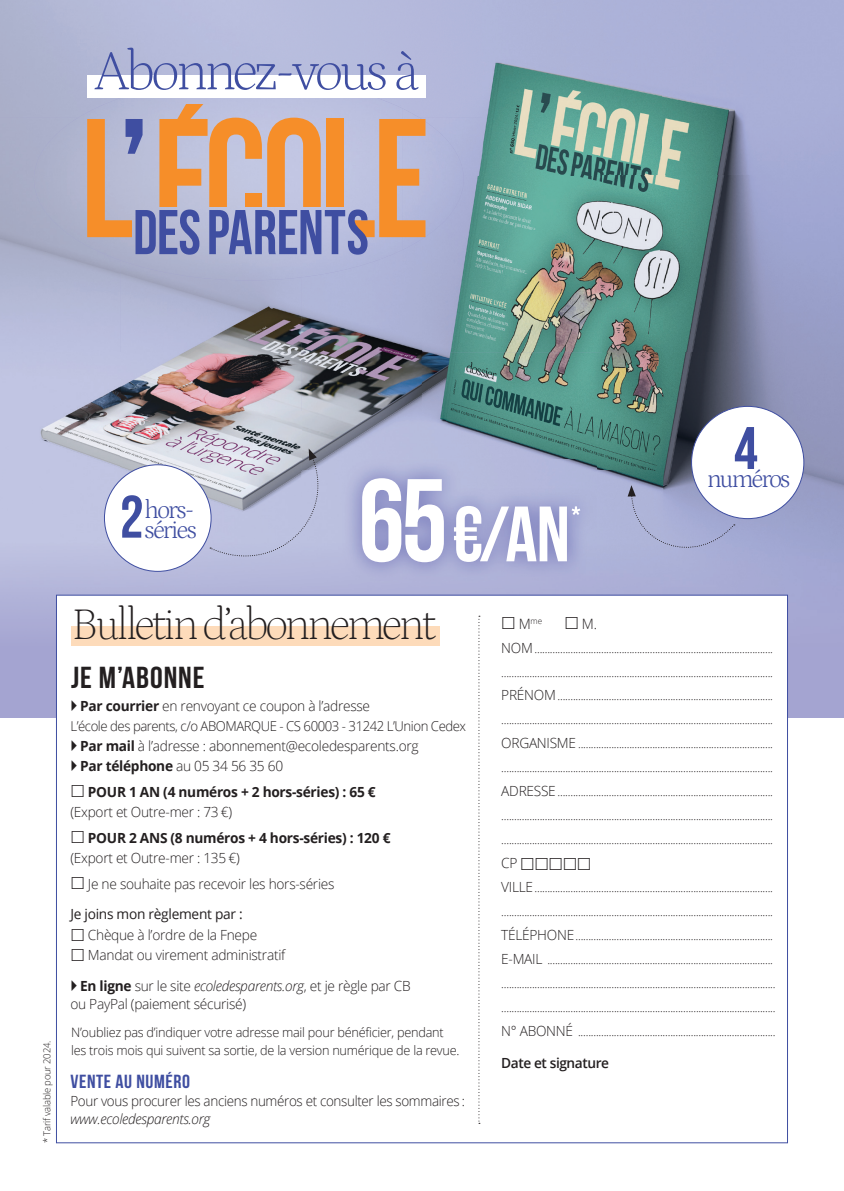
<style>
.page{position:relative;width:844px;height:1191px;background:#fff}
.page>*{position:absolute;margin:0;border:0;box-sizing:border-box;transform-origin:0 0}
.t1{font:700 78.23px "Bebas Neue";color:#fff}
.t2{font:700 59.85px "Bebas Neue";color:#3f4ea1}
.t3{font:300 56.7px "Petrona";letter-spacing:-.07em;color:#3f4ea1}
.t4{font:200 45.85px "Petrona";letter-spacing:-.07em;color:#231f20}
.t5{font:700 30.28px "Bebas Neue";letter-spacing:.03em;color:#231f20;scale:1.05 1}
.t6{font:25.9px/19.9px "Petrona";letter-spacing:-.07em;color:#3f4ea1}
.t7{font:700 18.9px "Bebas Neue";letter-spacing:.03em;color:#3f4ea1;scale:1.05 1}
.t8{font:300 14.17px "Open Sans";color:#231f20}
.t9{font:300 14px/19.9px "Open Sans";letter-spacing:-.02em;color:#231f20}
.t10{font:700 14px "Open Sans";letter-spacing:-.02em;color:#231f20}
.t11{font:300 14px "Open Sans";letter-spacing:-.02em;color:#231f20;scale:.96 1}
.t12{font:14px "Open Sans";letter-spacing:-.02em;color:#231f20}
.t13{font:italic 300 14px "Open Sans";letter-spacing:-.02em;color:#231f20}
.t14{font:600 14px "Open Sans";letter-spacing:-.03em;color:#231f20}
.t15{font:300 13.65px "Open Sans";letter-spacing:-.035em;color:#231f20}
.t16{font:300 12.95px/18px "Open Sans";letter-spacing:-.02em;color:#231f20}
.t17{font:300 11.9px/24px "Open Sans";color:#231f20;text-align:justify}
.t18{font:300 9.62px "Open Sans";letter-spacing:-.02em;color:#231f20}
.t19{font:300 8.22px "Open Sans";color:#231f20}
.s1{font-size:117.42px}
.s2{font-weight:700}
.s3{font-style:italic}
.s4{font-size:14.17px}
.s5{font-size:14px}
</style>
<div class="page">
<img style="left:482px;top:0;width:361px;height:176px">
<img style="left:0;top:117px;width:120px;height:470px">
<img style="left:463px;top:117px;width:19px;height:59px">
<img style="left:422px;top:176px;width:361px;height:176px">
<img style="left:783px;top:176px;width:60px;height:470px">
<img style="left:120px;top:280px;width:181px;height:307px">
<img style="left:301px;top:255px;width:121px;height:215px">
<img style="left:421px;top:352px;width:241px;height:118px">
<img style="left:662px;top:352px;width:121px;height:243px">
<img style="left:542px;top:470px;width:121px;height:125px">
<img style="left:34px;top:78px;width:368px;height:152px">
<div style="left:425px;top:108px;width:38px;height:142px;background:#afb5d9"></div>
<img style="left:63px;top:230px;width:339px;height:50px">
<div style="left:56px;top:595px;width:731px;height:548px;background:#fff;border:1px solid #3f4ea1"></div>
<img style="left:343px;top:460px;width:253px;height:120px">
<svg style="left:571px;top:506px;width:9px;height:9px"></svg>
<svg style="left:627px;top:485px;width:107px;height:81px;background:#a5abd1"></svg>
<svg style="left:210px;top:448px;width:127px;height:128px;background:#b8bcd5"></svg>
<svg style="left:87px;top:104px;width:338px;height:151px;background:#bea19b"></svg>
<div style="left:691px;top:406px;width:112px;height:112px;background:#fff;border-radius:50%"></div>
<div style="left:104px;top:465px;width:107px;height:106px;background:#fff;border-radius:50%"></div>
<div style="left:87px;top:75px;width:338px;height:23px;background:#fff"></div>
<svg style="left:478px;top:616px;width:2px;height:507px"></svg>
<div style="left:71px;top:626px;width:368px;height:20px;background:#fddbba"></div>
<h3 class="t3" style="left:94px;top:30px;width:327px">Abonnez-vous à</h3>
<h2 class="t2" style="left:120px;top:484px;width:25px">2</h2>
<h3 class="t6" style="left:145px;top:497px;width:54px">hors&shy;séries</h3>
<h1 class="t1" style="left:358px;top:491px;width:213px"><span class="s1">65</span>€/AN</h1>
<h2 class="t2" style="left:733px;top:415px;width:25px">4</h2>
<h3 class="t6" style="left:707px;top:467px;width:85px">numéros</h3>
<p class="t18" style="left:40px;top:1143px;width:104px;rotate:-90deg">* Tarif valable pour 2024.</p>
<h3 class="t4" style="left:71px;top:591px;width:366px">Bulletin d’abonnement</h3>
<h3 class="t5" style="left:71px;top:661px;width:129px">JE M’ABONNE</h3>
<p class="t9" style="left:80px;top:695px;width:291px"><span class="s2">Par courrier</span> en renvoyant ce coupon à l’adresse</p>
<p class="t15" style="left:70px;top:716px;width:397px">L’école des parents, c/o ABOMARQUE - CS 60003 - 31242 L’Union Cedex</p>
<p class="t9" style="left:80px;top:735px;width:340px"><span class="s2">Par mail</span> à l’adresse : abonnement@ecoledesparents.org<br><span class="s2">Par téléphone</span> au 05 34 56 35 60</p>
<p class="t10" style="left:88px;top:781px;width:289px">POUR 1 AN (4 numéros + 2 hors-séries) : 65 €</p>
<p class="t9" style="left:70px;top:801px;width:163px">(Export et Outre-mer : 73 €)</p>
<p class="t10" style="left:88px;top:827px;width:304px">POUR 2 ANS (8 numéros + 4 hors-séries) : 120 €</p>
<p class="t9" style="left:88px;top:844px;width:248px;line-height:25.9px;text-indent:-18px">(Export et Outre-mer : 135 €)<br>Je ne souhaite pas recevoir les hors-séries</p>
<p class="t12" style="left:70px;top:904px;width:174px">Je joins mon règlement par :</p>
<p class="t9" style="left:88px;top:924px;width:199px">Chèque à l’ordre de la Fnepe<br>Mandat ou virement administratif</p>
<p class="t9" style="left:70px;top:976px;width:342px;line-height:18px;text-indent:10px"><span class="s2">En ligne</span> sur le site <span class="s3">ecoledesparents.org</span>, et je règle par CB ou PayPal (paiement sécurisé)</p>
<p class="t16" style="left:71px;top:1023px;width:390px">N’oubliez pas d’indiquer votre adresse mail pour bénéficier, pendant les trois mois qui suivent sa sortie, de la version numérique de la revue.</p>
<h3 class="t7" style="left:70px;top:1071px;width:115px">VENTE AU NUMÉRO</h3>
<p class="t11" style="left:70px;top:1091px;width:412px">Pour vous procurer les anciens numéros et consulter les sommaires :</p>
<p class="t13" style="left:70px;top:1109px;width:142px">www.ecoledesparents.org</p>
<p class="t19" style="left:518px;top:615px;width:25px"><span class="s4">M</span>me</p>
<p class="t8" style="left:581px;top:613px;width:17px">M.</p>
<p class="t17" style="left:501px;top:636px;width:273px"><span class="s5">NOM</span> ............................................................................................. ..........................................................................................................<br><span class="s5">PRÉNOM</span> .................................................................................... ..........................................................................................................<br><span class="s5">ORGANISME</span> ............................................................................ ..........................................................................................................<br><span class="s5">ADRESSE</span> .................................................................................... .......................................................................................................... ..........................................................................................................</p>
<p class="t9" style="left:501px;top:853px;width:18px">CP</p>
<p class="t17" style="left:501px;top:875px;width:276px;text-align:left"><span class="s5">VILLE</span> ............................................................................................. ..........................................................................................................<br><span class="s5">TÉLÉPHONE</span> .............................................................................<br><span class="s5">E-MAIL</span> ........................................................................................ ........................................................................................................... ...........................................................................................................<br><span class="s5">N° ABONNÉ</span> .............................................................................</p>
<p class="t14" style="left:501px;top:1053px;width:109px">Date et signature</p>
</div>
